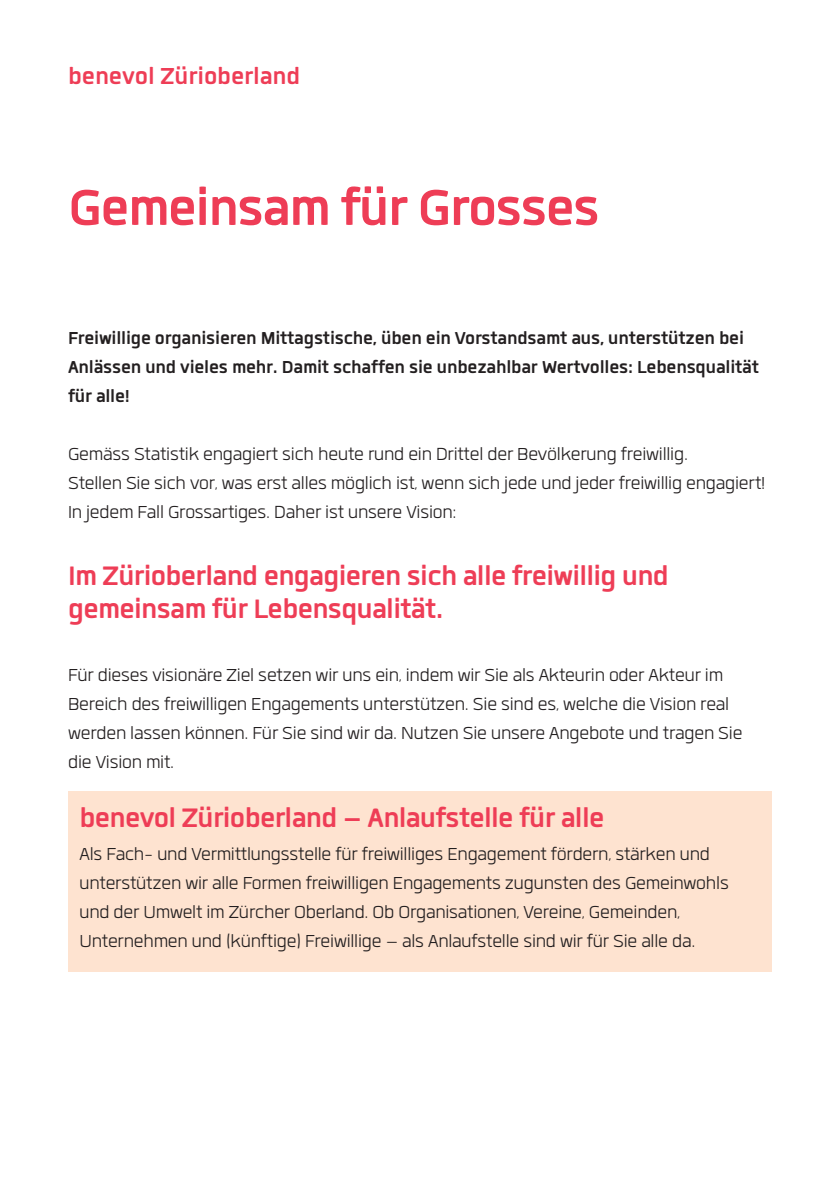
<style>
.page{position:relative;width:840px;height:1191px;background:#fff}
.page>*{position:absolute;margin:0;border:0;box-sizing:border-box;transform-origin:0 0}
.t1{font:700 70px "Quan";letter-spacing:-.025em;color:#ee3d56}
.t2{font:700 37px/33px "Quan";letter-spacing:-.02em;color:#ee3d56}
.t3{font:700 32px "Quan";letter-spacing:-.005em;color:#ee3d56}
.t4{font:300 24px/29px "Quan";letter-spacing:-.01em;color:#231f20}
.t5{font:700 24px/29px "Quan";letter-spacing:-.01em;color:#231f20}
</style>
<div class="page">
<div style="left:68px;top:791px;width:703px;height:180px;background:#fee3d0"></div>
<h3 class="t3" style="left:68px;top:61px;width:234px">benevol Zürioberland</h3>
<h1 class="t1" style="left:68px;top:174px;width:533px">Gemeinsam für Grosses</h1>
<p class="t5" style="left:68px;top:323px;width:692px">Freiwillige organisieren Mittagstische, üben ein Vorstandsamt aus, unterstützen bei<br>Anlässen und vieles mehr. Damit schaffen sie unbezahlbar Wertvolles: Lebensqualität für alle!</p>
<p class="t4" style="left:68px;top:439px;width:698px">Gemäss Statistik engagiert sich heute rund ein Drittel der Bevölkerung freiwillig.<br>Stellen Sie sich vor, was erst alles möglich ist, wenn sich jede und jeder freiwillig engagiert!<br>In jedem Fall Grossartiges. Daher ist unsere Vision:</p>
<h2 class="t2" style="left:68px;top:558px;width:602px">Im Zürioberland engagieren sich alle freiwillig und gemeinsam für Lebensqualität.</h2>
<p class="t4" style="left:68px;top:660px;width:675px">Für dieses visionäre Ziel setzen wir uns ein, indem wir Sie als Akteurin oder Akteur im Bereich des freiwilligen Engagements unterstützen. Sie sind es, welche die Vision real werden lassen können. Für Sie sind wir da. Nutzen Sie unsere Angebote und tragen Sie die Vision mit.</p>
<h2 class="t2" style="left:79px;top:800px;width:526px">benevol Zürioberland – Anlaufstelle für alle</h2>
<p class="t4" style="left:79px;top:839px;width:650px">Als Fach- und Vermittlungsstelle für freiwilliges Engagement fördern, stärken und unterstützen wir alle Formen freiwilligen Engagements zugunsten des Gemeinwohls und der Umwelt im Zürcher Oberland. Ob Organisationen, Vereine, Gemeinden, Unternehmen und (künftige) Freiwillige – als Anlaufstelle sind wir für Sie alle da.</p>
</div>
